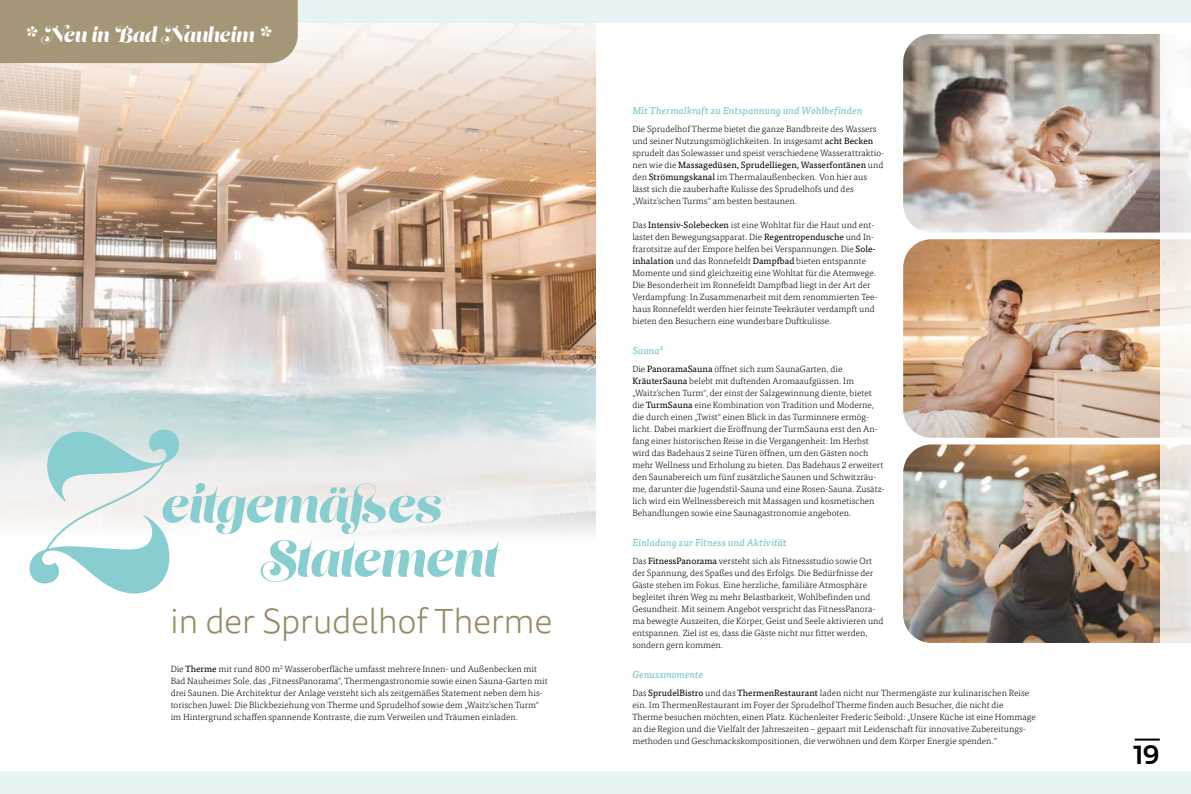
<style>
.page{position:relative;width:1191px;height:794px;background:#fff}
.page>*{position:absolute;margin:0;border:0;box-sizing:border-box;transform-origin:0 0}
.t1{font:200px "Lust Script";color:#88cdcf}
.t2{font:50px/54px "Lust Script";color:#88cdcf}
.t3{font:300 35px "Tisa Sans Pro";letter-spacing:-.02em;color:#83754b}
.t4{font:25px "Sora";color:#000}
.t5{font:20px "Lust Script";color:#fff}
.t6{font:italic 500 10px "Tisa Pro";letter-spacing:.005em;color:#88cdcf}
.t7{font:300 9px/12px "Tisa Pro";color:#000}
.s1{font-weight:400}
</style>
<div class="page">
<img style="left:0;top:23px;width:595px;height:511px">
<hr style="left:1134px;top:738px;width:25px;height:2px;background:#000">
<div style="left:0;top:771px;width:1191px;height:23px;background:#e7f4f5"></div>
<div style="left:0;top:0;width:1191px;height:23px;background:#e7f4f5"></div>
<div style="left:0;top:0;width:298px;height:63px;background:#a59677"></div>
<img style="left:903px;top:34px;width:257px;height:198px">
<img style="left:903px;top:239px;width:257px;height:199px">
<img style="left:903px;top:444px;width:257px;height:199px">
<svg style="left:1160px;top:34px;width:31px;height:609px"></svg>
<h3 class="t5" style="left:26px;top:22px;width:247px">* Neu in Bad Nauheim *</h3>
<h1 class="t1" style="left:32px;top:380px;width:146px">Z</h1>
<h3 class="t3" style="left:171px;top:598px;width:383px">in der Sprudelhof Therme</h3>
<h2 class="t2" style="left:262px;top:481px;width:238px;text-indent:-100px">eitgemäßes<br>Statement</h2>
<p class="t6" style="left:632px;top:103px;width:232px">Mit Thermalkraft zu Entspannung und Wohlbefinden</p>
<p class="t7" style="left:632px;top:122px;width:253px">Die Sprudelhof Therme bietet die ganze Bandbreite des Wassers und seiner Nutzungsmöglichkeiten. In insgesamt <span class="s1">acht Becken </span>sprudelt das Solewasser und speist verschiedene Wasserattraktio&shy;nen wie die <span class="s1">Massagedüsen, Sprudelliegen, Wasserfontänen</span> und den <span class="s1">Strömungskanal</span> im Thermalaußenbecken. Von hier aus lässt sich die zauberhafte Kulisse des Sprudelhofs und des „Waitz’schen Turms“ am besten bestaunen.</p>
<p class="t7" style="left:632px;top:218px;width:247px">Das <span class="s1">Intensiv-Solebecken</span> ist eine Wohltat für die Haut und ent&shy;lastet den Bewegungsapparat. Die <span class="s1">Regentropendusche</span> und In&shy;frarotsitze auf der Empore helfen bei Verspannungen. Die <span class="s1">Sole&shy;inhalation</span> und das Ronnefeldt <span class="s1">Dampfbad</span> bieten entspannte Momente und sind gleichzeitig eine Wohltat für die Atemwege.<br>Die Besonderheit im Ronnefeldt Dampfbad liegt in der Art der Verdampfung: In Zusammenarbeit mit dem renommierten Tee&shy;haus Ronnefeldt werden hier feinste Teekräuter verdampft und bieten den Besuchern eine wunderbare Duftkulisse.</p>
<p class="t6" style="left:632px;top:343px;width:33px">Sauna³</p>
<p class="t7" style="left:632px;top:362px;width:254px">Die <span class="s1">PanoramaSauna</span> öffnet sich zum SaunaGarten, die <span class="s1">KräuterSauna</span> belebt mit duftenden Aromaaufgüssen. Im „Waitz'schen Turm“, der einst der Salzgewinnung diente, bietet die <span class="s1">TurmSauna</span> eine Kombination von Tradition und Moderne, die durch einen „Twist“ einen Blick in das Turminnere ermög&shy;licht. Dabei markiert die Eröffnung der TurmSauna erst den An&shy;fang einer historischen Reise in die Vergangenheit: Im Herbst wird das Badehaus 2 seine Türen öffnen, um den Gästen noch mehr Wellness und Erholung zu bieten. Das Badehaus 2 erweitert den Saunabereich um fünf zusätzliche Saunen und Schwitzräu&shy;me, darunter die Jugendstil-Sauna und eine Rosen--Sauna. Zusätz&shy;lich wird ein Wellnessbereich mit Massagen und kosmetischen Behandlungen sowie eine Saunagastronomie angeboten.</p>
<p class="t6" style="left:632px;top:535px;width:156px">Einladung zur Fitness und Aktivität</p>
<p class="t7" style="left:632px;top:554px;width:253px">Das <span class="s1">FitnessPanorama</span> versteht sich als Fitnessstudio sowie Ort der Spannung, des Spaßes und des Erfolgs. Die Bedürfnisse der Gäste stehen im Fokus. Eine herzliche, familiäre Atmosphäre begleitet ihren Weg zu mehr Belastbarkeit, Wohlbefinden und Gesundheit. Mit seinem Angebot verspricht das FitnessPanora&shy;ma bewegte Auszeiten, die Körper, Geist und Seele aktivieren und entspannen. Ziel ist es, dass die Gäste nicht nur fitter werden, sondern gern kommen.</p>
<p class="t7" style="left:171px;top:662px;width:378px">Die <span class="s1">Therme</span> mit rund 800 m<sup>2</sup> Wasseroberfläche umfasst mehrere Innen- und Außenbecken mit Bad Nauheimer Sole, das „FitnessPanorama“, Thermengastronomie sowie einen Sauna-Garten mit drei Saunen. Die Architektur der Anlage versteht sich als zeitgemäßes Statement neben dem his&shy;torischen Juwel: Die Blickbeziehung von Therme und Sprudelhof sowie dem „Waitz’schen Turm“ im Hintergrund schaffen spannende Kontraste, die zum Verweilen und Träumen einladen.</p>
<p class="t6" style="left:632px;top:667px;width:72px">Genussmomente</p>
<p class="t7" style="left:632px;top:686px;width:405px">Das <span class="s1">SprudelBistro</span> und das <span class="s1">ThermenRestaurant</span> laden nicht nur Thermengäste zur kulinarischen Reise ein. Im ThermenRestaurant im Foyer der Sprudelhof Therme finden auch Besucher, die nicht die Therme besuchen möchten, einen Platz. Küchenleiter Frederic Seibold: „Unsere Küche ist eine Hommage an die Region und die Vielfalt der Jahreszeiten – gepaart mit Leidenschaft für innovative Zubereitungs&shy;methoden und Geschmackskompositionen, die verwöhnen und dem Körper Energie spenden.“</p>
<h3 class="t4" style="left:1132px;top:734px;width:28px">19</h3>
</div>
